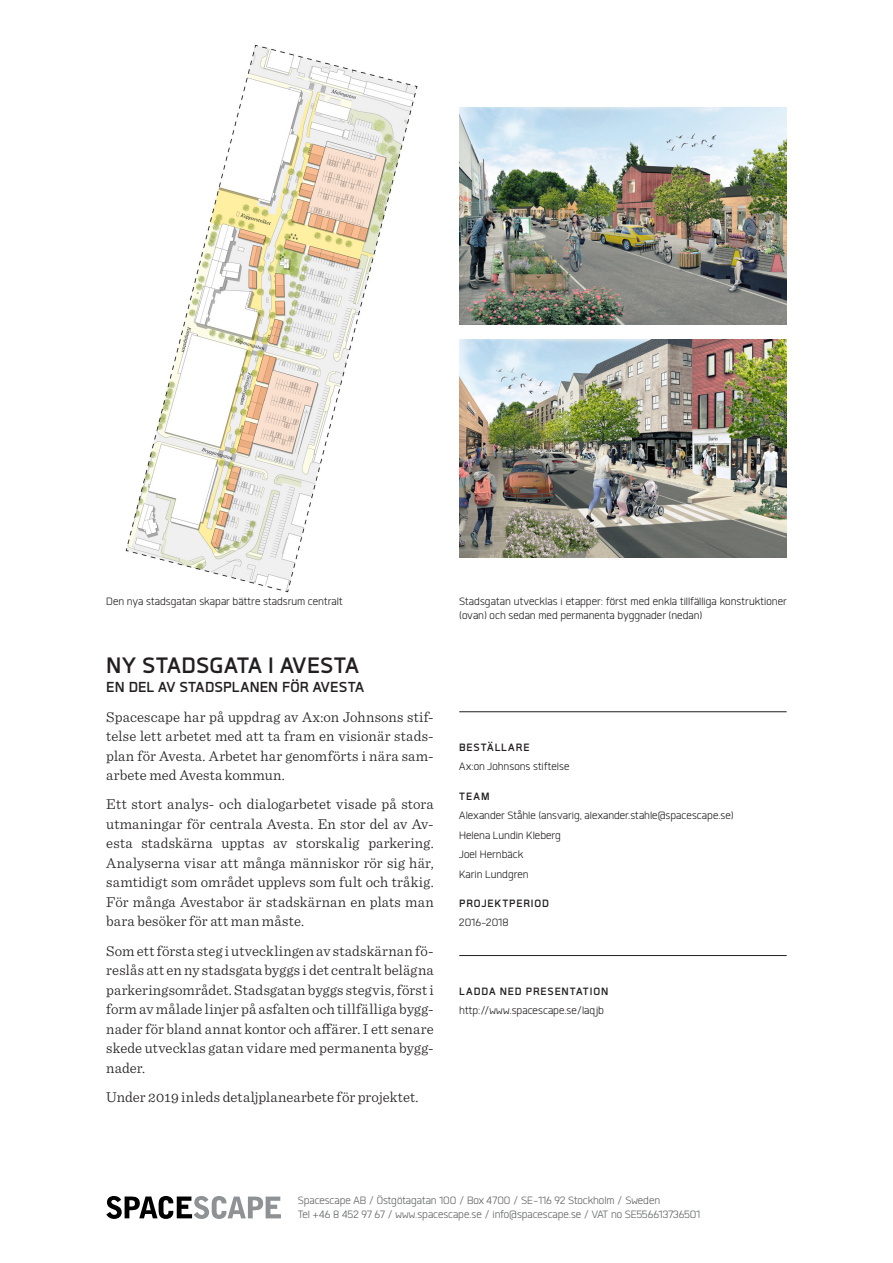
<style>
.page{position:relative;width:893px;height:1263px;background:#fff}
.page>*{position:absolute;margin:0;border:0;box-sizing:border-box;transform-origin:0 0}
.t1{font:30px "Gram.bold";letter-spacing:.015em;color:#231f20}
.Underrubrik{font:19.5px "Gram.bold";letter-spacing:.01em;color:#231f20}
.Brödtext{font:300 15px/19.5px "Sentinel";letter-spacing:.01em;color:#231f20;text-align:justify}
.Fakta_brödtext{font:14.25px "Gram.light";letter-spacing:.005em;color:#231f20}
.Bildtext_brödtext{font:14.25px/14.2px "Gram.light";letter-spacing:.005em;color:#231f20}
.t2{font:14.25px/14.2px "Gram.light";color:#616365}
.Fakta_rubrik{font:14.25px "Gram.bold";letter-spacing:.065em;color:#231f20}
</style>
<div class="page">
<svg style="left:106px;top:1196px;width:175px;height:23px"></svg>
<hr style="left:459px;top:711px;width:328px;height:1px;background:#231f20">
<hr style="left:459px;top:955px;width:328px;height:1px;background:#231f20">
<img style="left:125px;top:44px;width:293px;height:549px">
<img style="left:459px;top:107px;width:328px;height:218px">
<img style="left:459px;top:340px;width:328px;height:217px">
<p class="Bildtext_brödtext" style="left:106px;top:593px;width:238px">Den nya stadsgatan skapar bättre stadsrum centralt</p>
<p class="Bildtext_brödtext" style="left:459px;top:593px;width:329px">Stadsgatan utvecklas i etapper: först med enkla tillfälliga konstruktioner (ovan) och sedan med permanenta byggnader (nedan)</p>
<p class="t1" style="left:106px;top:650px;width:254px">NY STADSGATA I AVESTA</p>
<p class="Underrubrik" style="left:106px;top:678px;width:259px">EN DEL AV STADSPLANEN FÖR AVESTA</p>
<p class="Brödtext" style="left:106px;top:706px;width:329px">Spacescape har på uppdrag av Ax:on Johnsons stif&shy;telse lett arbetet med att ta fram en visionär stads&shy;plan för Avesta. Arbetet har genomförts i nära sam&shy;arbete med Avesta kommun.</p>
<p class="Brödtext" style="left:106px;top:793px;width:329px">Ett stort analys- och dialogarbetet visade på stora utmaningar för centrala Avesta. En stor del av Av&shy;esta stadskärna upptas av storskalig parkering.<br>Analyserna visar att många människor rör sig här, samtidigt som området upplevs som fult och tråkig.<br>För många Avestabor är stadskärnan en plats man bara besöker för att man måste.</p>
<p class="Brödtext" style="left:106px;top:940px;width:329px">Som ett första steg i utvecklingen av stadskärnan fö&shy;reslås att en ny stadsgata byggs i det centralt belägna parkeringsområdet. Stadsgatan byggs stegvis, först i form av målade linjer på asfalten och tillfälliga bygg&shy;nader för bland annat kontor och affärer. I ett senare skede utvecklas gatan vidare med permanenta bygg&shy;nader.</p>
<p class="Brödtext" style="left:106px;top:1086px;width:314px">Under 2019 inleds detaljplanearbete för projektet.</p>
<p class="Fakta_rubrik" style="left:459px;top:740px;width:72px">BESTÄLLARE</p>
<p class="Fakta_brödtext" style="left:459px;top:760px;width:112px">Ax:on Johnsons stiftelse</p>
<p class="Fakta_rubrik" style="left:459px;top:789px;width:32px">TEAM</p>
<p class="Fakta_brödtext" style="left:459px;top:809px;width:276px">Alexander Ståhle (ansvarig, alexander.stahle@spacescape.se)</p>
<p class="Fakta_brödtext" style="left:459px;top:828px;width:103px">Helena Lundin Kleberg</p>
<p class="Fakta_brödtext" style="left:459px;top:848px;width:65px">Joel Hernbäck</p>
<p class="Fakta_brödtext" style="left:459px;top:867px;width:71px">Karin Lundgren</p>
<p class="Fakta_rubrik" style="left:459px;top:896px;width:91px">PROJEKTPERIOD</p>
<p class="Fakta_brödtext" style="left:459px;top:916px;width:51px">2016-2018</p>
<p class="Fakta_rubrik" style="left:459px;top:984px;width:151px">LADDA NED PRESENTATION</p>
<p class="Fakta_brödtext" style="left:459px;top:1004px;width:146px">http://www.spacescape.se/laqjb</p>
<p class="t2" style="left:298px;top:1193px;width:404px">Spacescape AB / Östgötagatan 100 / Box 4700 / SE-116 92 Stockholm / Sweden<br>Tel +46 8 452 97 67 / www.spacescape.se / info@spacescape.se / VAT no SE556613736501</p>
</div>
